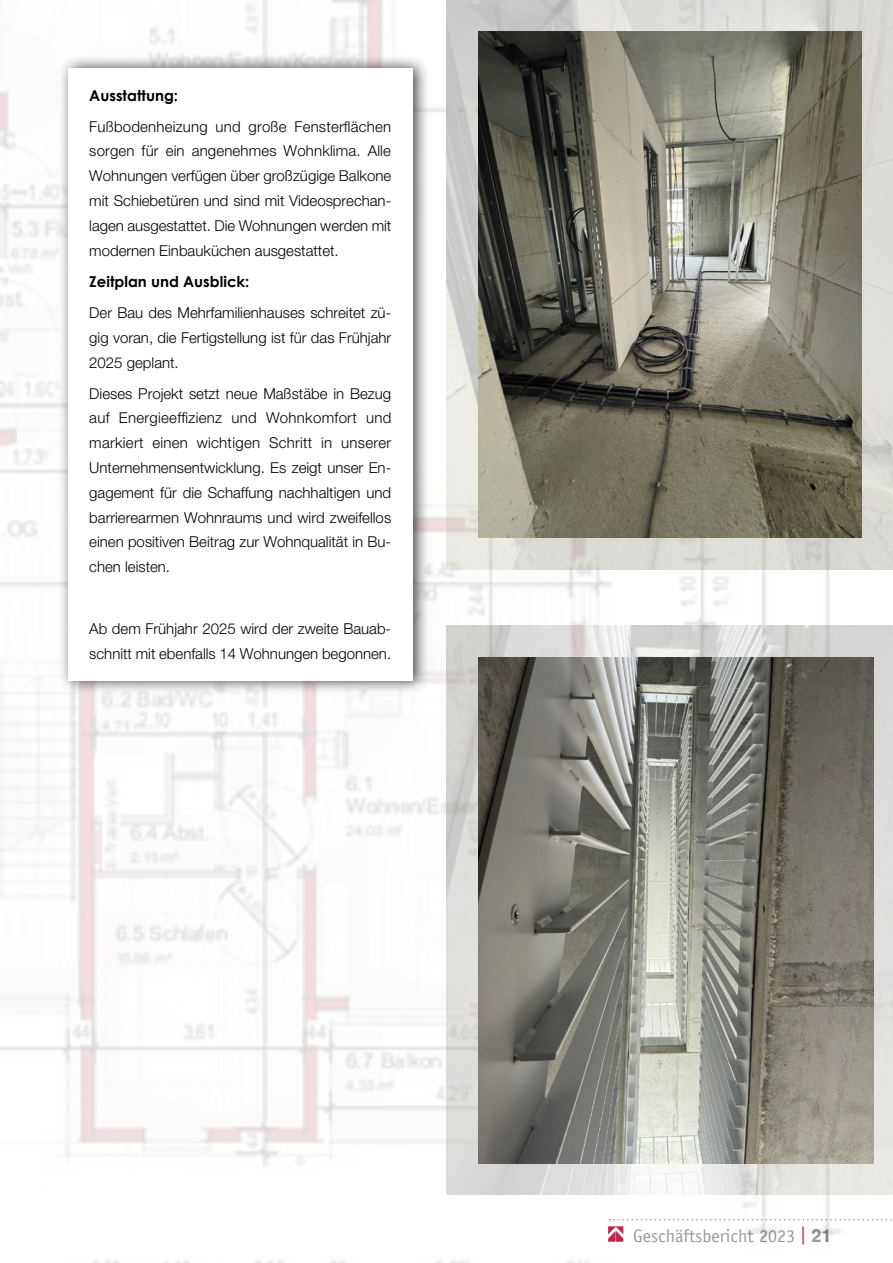
<style>
.page{position:relative;width:893px;height:1263px;background:#fff}
.page>*{position:absolute;margin:0;border:0;box-sizing:border-box;transform-origin:0 0}
.t1{font:18px "Officina Sans LT";color:#888}
.t2{font:300 15px/24.8px "Helvetica Neue LT Std";color:#000;text-align:justify}
.t3{font:700 15px "Century Gothic";color:#000}
.s1{color:#be002b}
.s2{font-family:"Helvetica";font-weight:700}
</style>
<div class="page">
<img style="left:0;top:0;width:892px;height:1263px">
<img style="left:446px;top:625px;width:447px;height:570px">
<img style="left:478px;top:657px;width:396px;height:506px">
<img style="left:446px;top:0;width:447px;height:570px">
<img style="left:478px;top:32px;width:383px;height:506px">
<div style="left:58px;top:54px;width:373px;height:641px;background:#000;opacity:.75"></div>
<div style="left:68px;top:68px;width:344px;height:612px;background:#fff"></div>
<p class="t3" style="left:89px;top:86px;width:90px">Ausstattung:</p>
<p class="t2" style="left:89px;top:114px;width:304px">Fußbodenheizung und große Fensterflächen sorgen für ein angenehmes Wohnklima. Alle Wohnungen verfügen über großzügige Balkone mit Schiebetüren und sind mit Videosprechan&shy;lagen ausgestattet. Die Wohnungen werden mit modernen Einbauküchen ausgestattet.</p>
<p class="t3" style="left:89px;top:272px;width:162px">Zeitplan und Ausblick:</p>
<p class="t2" style="left:89px;top:300px;width:303px">Der Bau des Mehrfamilienhauses schreitet zü&shy;gig voran, die Fertigstellung ist für das Frühjahr 2025 geplant.</p>
<p class="t2" style="left:89px;top:381px;width:304px">Dieses Projekt setzt neue Maßstäbe in Bezug auf Energieeffizienz und Wohnkomfort und markiert einen wichtigen Schritt in unserer Unternehmensentwicklung. Es zeigt unser En&shy;gagement für die Schaffung nachhaltigen und barrierearmen Wohnraums und wird zweifellos einen positiven Beitrag zur Wohnqualität in Bu&shy;chen leisten.</p>
<p class="t2" style="left:89px;top:616px;width:303px">Ab dem Frühjahr 2025 wird der zweite Bauab&shy;schnitt mit ebenfalls 14 Wohnungen begonnen.</p>
<p class="t1" style="left:633px;top:1225px;width:200px">Geschäftsbericht 2023 <span class="s1">|</span> <span class="s2">21</span></p>
</div>
